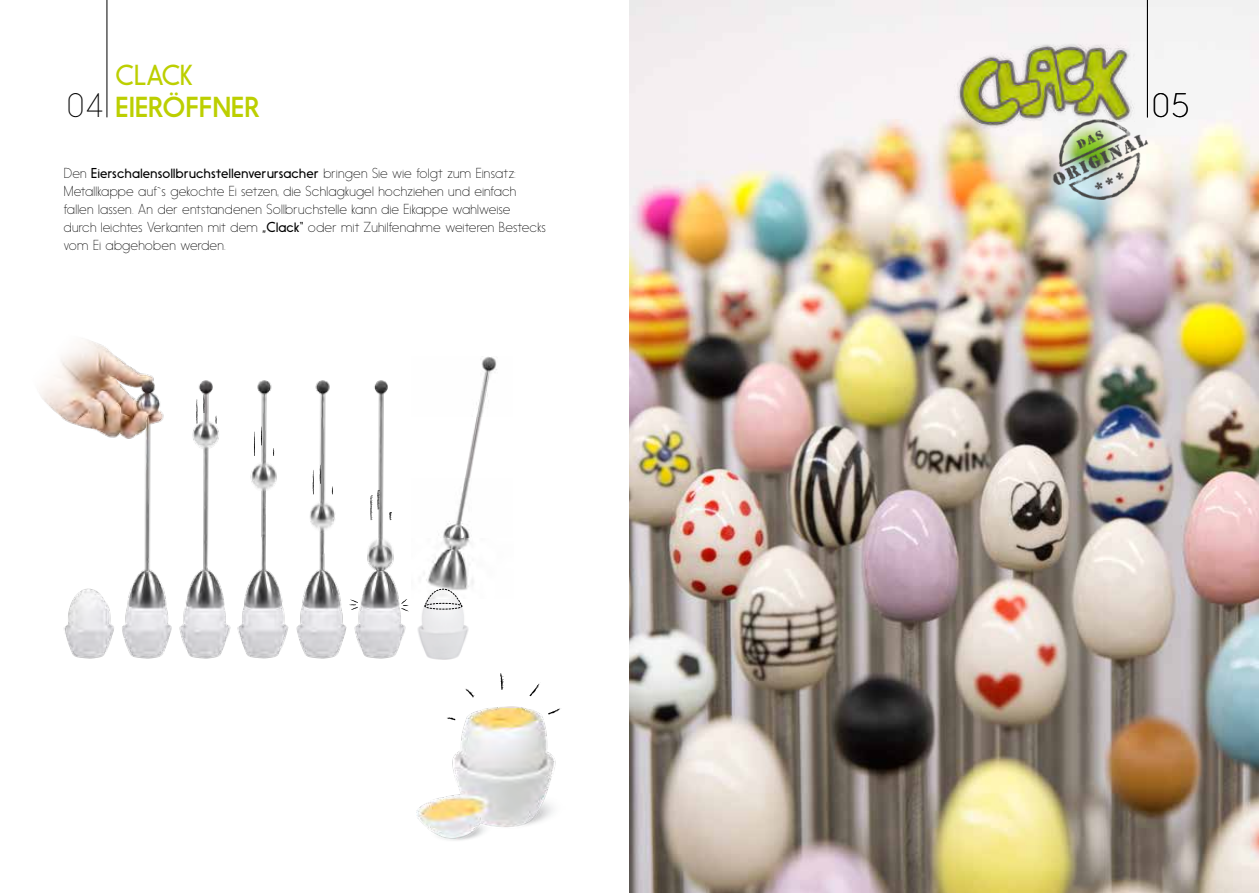
<style>
.page{position:relative;width:1259px;height:893px;background:#fff}
.page>*{position:absolute;margin:0;border:0;box-sizing:border-box;transform-origin:0 0}
.t1{font:100 31.65px "Nanami";color:#000}
.t2{font:27px "Nanami";letter-spacing:.01em;color:#bccf00}
.t3{font:300 27px "Nanami";color:#bccf00}
.t4{font:100 13.5px/18px "Nanami";letter-spacing:.025em;color:#000}
.t5{font:300 13.35px "Nanami";letter-spacing:.025em;color:#000}
.s1{font-weight:100;font-size:13.5px}
.s2{font-weight:300}
</style>
<div class="page">
<img style="left:39px;top:340px;width:450px;height:319px">
<svg style="left:401px;top:599px;width:7px;height:13px"></svg>
<svg style="left:349px;top:599px;width:9px;height:11px"></svg>
<svg style="left:313px;top:465px;width:20px;height:29px"></svg>
<svg style="left:254px;top:431px;width:1px;height:25px"></svg>
<svg style="left:261px;top:426px;width:1px;height:19px"></svg>
<svg style="left:215px;top:416px;width:2px;height:8px"></svg>
<svg style="left:196px;top:394px;width:9px;height:30px"></svg>
<svg style="left:370px;top:490px;width:21px;height:30px"></svg>
<img style="left:412px;top:357px;width:85px;height:303px">
<svg style="left:424px;top:588px;width:39px;height:22px"></svg>
<img style="left:416px;top:707px;width:140px;height:134px">
<svg style="left:465px;top:688px;width:9px;height:10px"></svg>
<svg style="left:500px;top:673px;width:4px;height:17px"></svg>
<svg style="left:529px;top:683px;width:11px;height:13px"></svg>
<svg style="left:548px;top:708px;width:13px;height:7px"></svg>
<svg style="left:446px;top:717px;width:9px;height:4px"></svg>
<img style="left:629px;top:0;width:630px;height:893px">
<hr style="left:107px;top:0;width:1px;height:117px;background:#000">
<hr style="left:1147px;top:0;width:1px;height:117px;background:#000">
<img style="left:944px;top:36px;width:200px;height:100px">
<img style="left:1047px;top:106px;width:106px;height:106px">
<h1 class="t1" style="left:66px;top:90px;width:40px">04</h1>
<h2 class="t3" style="left:116px;top:59px;width:79px">CLACK</h2>
<h2 class="t2" style="left:116px;top:92px;width:144px">EIERÖFFNER</h2>
<h1 class="t1" style="left:1151px;top:90px;width:40px">05</h1>
<p class="t5" style="left:64px;top:165px;width:453px"><span class="s1">Den</span> Eierschalensollbruchstellenverursacher <span class="s1">bringen Sie wie folgt zum Einsatz:</span></p>
<p class="t4" style="left:64px;top:182px;width:484px">Metallkappe auf`s gekochte Ei setzen, die Schlagkugel hochziehen und einfach fallen lassen. An der entstandenen Sollbruchstelle kann die Eikappe wahlweise durch leichtes Verkanten mit dem <span class="s2">„Clack“</span> oder mit Zuhilfenahme weiteren Bestecks vom Ei abgehoben werden.</p>
</div>
